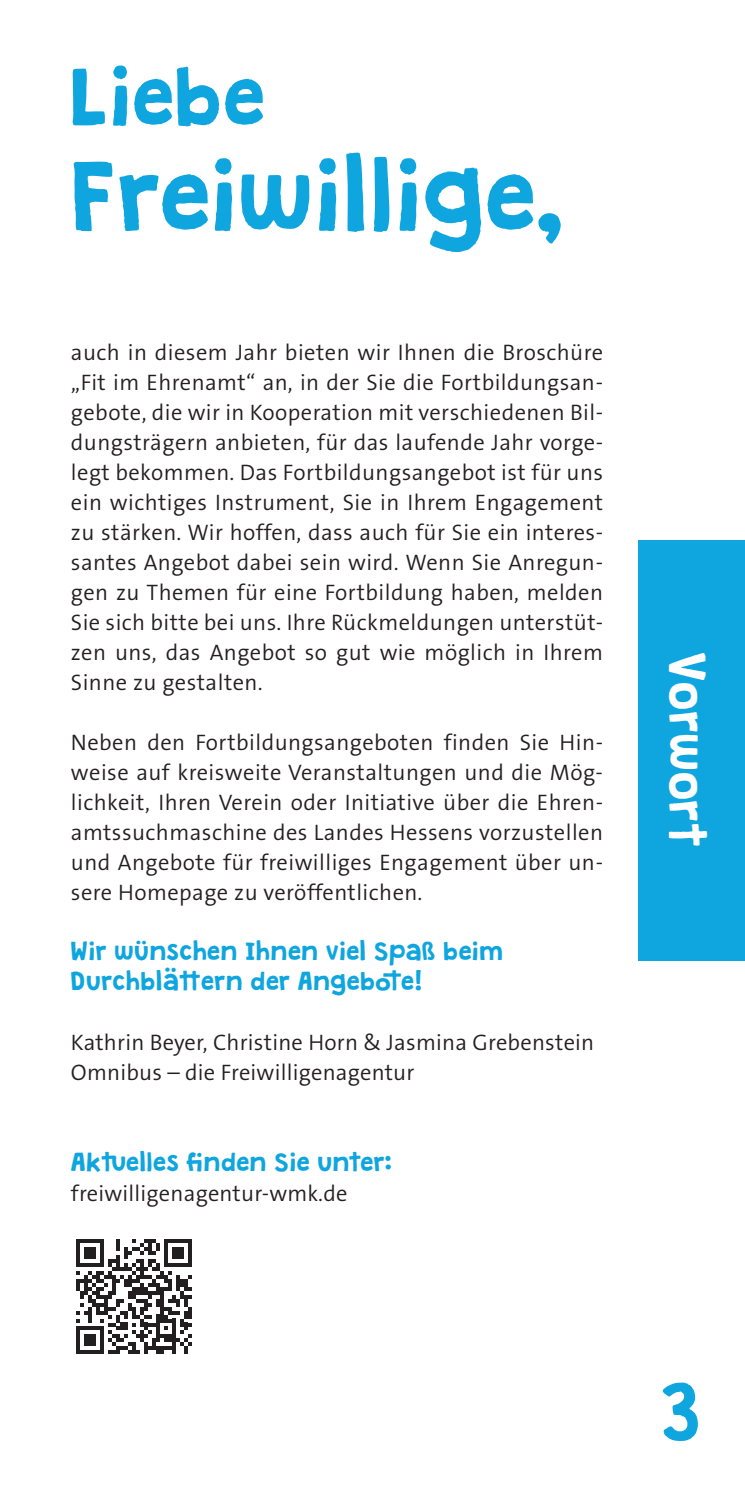
<style>
.page{position:relative;width:745px;height:1489px;background:#fff}
.page>*{position:absolute;margin:0;border:0;box-sizing:border-box;transform-origin:0 0}
.t1{font:87.5px "Granstander Clean";color:#0fa5df}
.t2{font:72.5px "Granstander Clean";color:#0fa5df}
.t3{font:44px "Granstander Clean";color:#fff}
.t4{font:300 22.5px/30px "The Sans Os F";letter-spacing:.01em;color:#231f20;text-align:justify}
.t5{font:22.5px/30px "Granstander Clean";letter-spacing:.01em;color:#0fa5df}
</style>
<div class="page">
<div style="left:637px;top:540px;width:107px;height:420px;background:#0fa5df"></div>
<svg style="left:76px;top:1239px;width:115px;height:115px"></svg>
<h2 class="t2" style="left:71px;top:58px;width:196px">Liebe</h2>
<h1 class="t1" style="left:71px;top:149px;width:497px">Freiwillige,</h1>
<p class="t4" style="left:71px;top:338px;width:533px">auch in diesem Jahr bieten wir Ihnen die Broschüre „Fit im Ehrenamt“ an, in der Sie die Fortbildungsan&shy;gebote, die wir in Kooperation mit verschiedenen Bil&shy;dungsträgern anbieten, für das laufende Jahr vorge&shy;legt bekommen. Das Fortbildungsangebot ist für uns ein wichtiges Instrument, Sie in Ihrem Engagement zu stärken. Wir hoffen, dass auch für Sie ein interes&shy;santes Angebot dabei sein wird. Wenn Sie Anregun&shy;gen zu Themen für eine Fortbildung haben, melden Sie sich bitte bei uns. Ihre Rückmeldungen unterstüt&shy;zen uns, das Angebot so gut wie möglich in Ihrem Sinne zu gestalten.</p>
<p class="t4" style="left:71px;top:728px;width:533px">Neben den Fortbildungsangeboten finden Sie Hin&shy;weise auf kreisweite Veranstaltungen und die Mög&shy;lichkeit, Ihren Verein oder Initiative über die Ehren&shy;amtssuchmaschine des Landes Hessens vorzustellen und Angebote für freiwilliges Engagement über un&shy;sere Homepage zu veröffentlichen.</p>
<p class="t5" style="left:71px;top:937px;width:434px">Wir wünschen Ihnen viel Spaß beim<br>Durchblättern der Angebote!</p>
<p class="t4" style="left:71px;top:1027px;width:524px">Kathrin Beyer, Christine Horn &amp; Jasmina Grebenstein<br>Omnibus – die Freiwilligenagentur</p>
<p class="t5" style="left:71px;top:1147px;width:322px">Aktuelles finden Sie unter:</p>
<p class="t4" style="left:71px;top:1177px;width:278px">freiwilligenagentur-wmk.de</p>
<h3 class="t3" style="left:710px;top:653px;width:196px;rotate:90deg">Vorwort</h3>
<h2 class="t2" style="left:661px;top:1373px;width:42px">3</h2>
</div>
